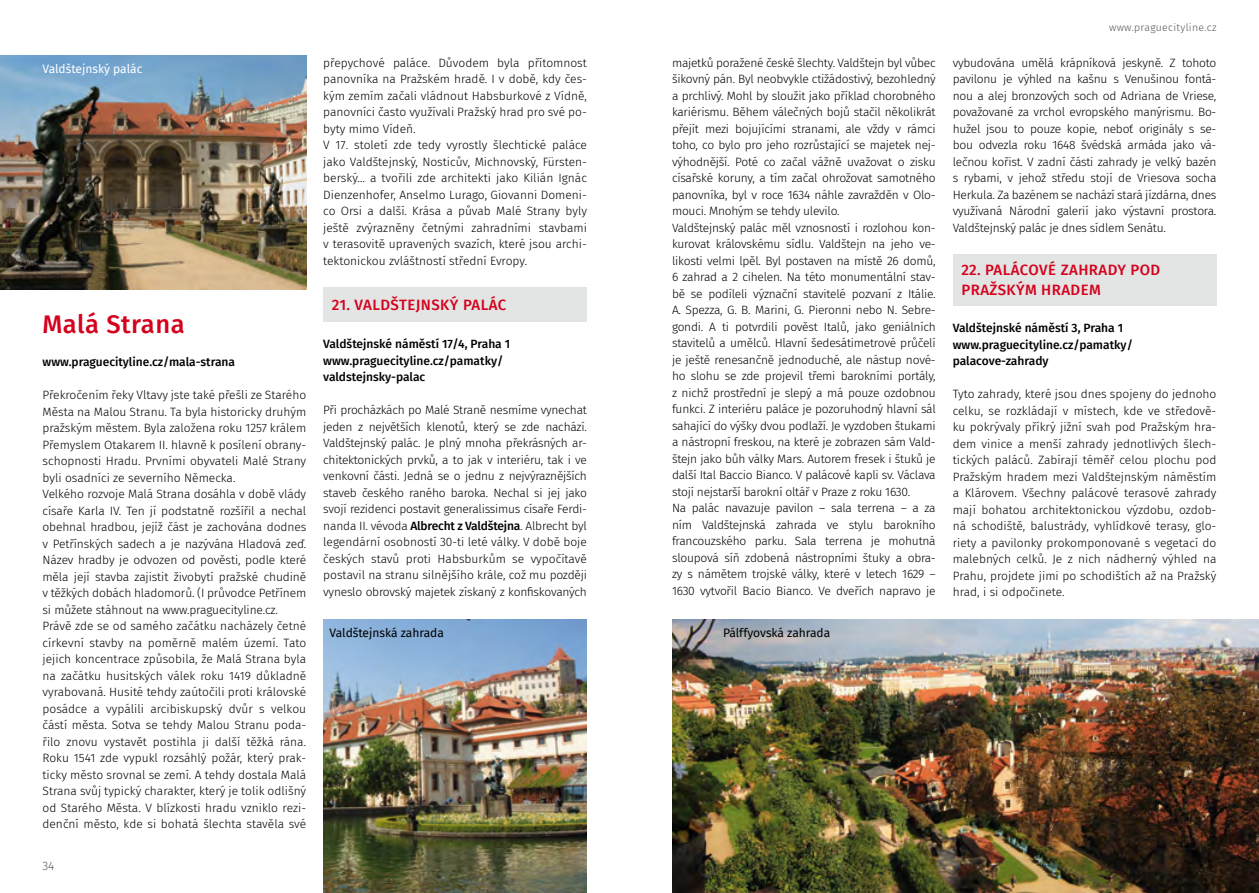
<style>
.page{position:relative;width:1259px;height:893px;background:#fff}
.page>*{position:absolute;margin:0;border:0;box-sizing:border-box;transform-origin:0 0}
.t1{font:500 25.5px "Fira Sans";letter-spacing:.02em;color:#d4021d}
.t2{font:500 15px/19.5px "Fira Sans";letter-spacing:.03em;color:#d4021d}
.t3{font:300 12px/16.5px "Fira Sans";letter-spacing:-.02em;color:#000;text-align:justify}
.t4{font:300 12px/16.5px "Fira Sans";color:#000}
.t5{font:500 12px/16.5px "Fira Sans";color:#000}
.t6{font:12px "Fira Sans";color:#000}
.t7{font:12px "Fira Sans";color:#fff}
.t8{font:300 12px "Fira Sans";color:#58585a}
.t9{font:300 10.5px "Fira Sans";letter-spacing:.03em;color:#58585a}
.s1{font-weight:500}
</style>
<div class="page">
<img style="left:0;top:55px;width:306px;height:234px">
<div style="left:323px;top:287px;width:264px;height:34px;background:#e3e4e4"></div>
<div style="left:952px;top:254px;width:264px;height:51px;background:#e3e4e4"></div>
<img style="left:672px;top:619px;width:587px;height:274px">
<img style="left:323px;top:619px;width:264px;height:274px">
<p class="t7" style="left:43px;top:59px;width:101px">Valdštejnský palác</p>
<h1 class="t1" style="left:43px;top:304px;width:144px">Malá Strana</h1>
<p class="t5" style="left:43px;top:353px;width:194px">www.praguecityline.cz/mala-strana</p>
<p class="t3" style="left:43px;top:387px;width:265px;text-align:left">Překročením řeky Vltavy jste také přešli ze Starého Města na Malou Stranu. Ta byla historicky druhým pražským městem. Byla založena roku 1257 králem Přemyslem Otakarem II. hlavně k posílení obrany&shy;schopnosti Hradu. Prvními obyvateli Malé Strany byli osadníci ze severního Německa.<br>Velkého rozvoje Malá Strana dosáhla v době vlády císaře Karla IV. Ten jí podstatně rozšířil a nechal obehnal hradbou, jejíž část je zachována dodnes v Petřínských sadech a je nazývána Hladová zeď.<br>Název hradby je odvozen od pověsti, podle které měla její stavba zajistit živobytí pražské chudině v těžkých dobách hladomorů. (I průvodce Petřínem si můžete stáhnout na www.praguecityline.cz.<br>Právě zde se od samého začátku nacházely četné církevní stavby na poměrně malém území. Tato jejich koncentrace způsobila, že Malá Strana byla na začátku husitských válek roku 1419 důkladně vyrabovaná. Husité tehdy zaútočili proti královské posádce a vypálili arcibiskupský dvůr s velkou částí města. Sotva se tehdy Malou Stranu poda&shy;řilo znovu vystavět postihla ji další těžká rána.<br>Roku 1541 zde vypukl rozsáhlý požár, který prak&shy;ticky město srovnal se zemí. A tehdy dostala Malá Strana svůj typický charakter, který je tolik odlišný od Starého Města. V blízkosti hradu vzniklo rezi&shy;denční město, kde si bohatá šlechta stavěla své</p>
<p class="t8" style="left:43px;top:857px;width:13px">34</p>
<p class="t4" style="left:323px;top:54px;width:265px">přepychové paláce. Důvodem byla přítomnost panovníka na Pražském hradě. I v době, kdy čes&shy;kým zemím začali vládnout Habsburkové z Vídně, panovníci často využívali Pražský hrad pro své po&shy;byty mimo Vídeň.<br>V 17. století zde tedy vyrostly šlechtické paláce jako Valdštejnský, Nosticův, Michnovský, Fürsten&shy;berský… a tvořili zde architekti jako Kilián Ignác Dienzenhofer, Anselmo Lurago, Giovanni Domeni&shy;co Orsi a další. Krása a půvab Malé Strany byly ještě zvýrazněny četnými zahradními stavbami v terasovitě upravených svazích, které jsou archi&shy;tektonickou zvláštností střední Evropy.</p>
<p class="t2" style="left:332px;top:294px;width:176px">21. VALDŠTEJNSKÝ PALÁC</p>
<p class="t5" style="left:323px;top:335px;width:188px">Valdštejnské náměstí 17/4, Praha 1 www.praguecityline.cz/pamatky/ valdstejnsky-palac</p>
<p class="t3" style="left:323px;top:402px;width:265px">Při procházkách po Malé Straně nesmíme vynechat jeden z největších klenotů, který se zde nachází.<br>Valdštejnský palác. Je plný mnoha překrásných ar&shy;chitektonických prvků, a to jak v interiéru, tak i ve venkovní části. Jedná se o jednu z nejvýraznějších staveb českého raného baroka. Nechal si jej jako svojí rezidenci postavit generalissimus císaře Ferdi&shy;nanda II. vévoda <span class="s1">Albrecht z Valdštejna</span>. Albrecht byl legendární osobností 30-ti leté války. V době boje českých stavů proti Habsburkům se vypočítavě postavil na stranu silnějšího krále, což mu později vyneslo obrovský majetek získaný z konfiskovaných</p>
<p class="t3" style="left:672px;top:54px;width:265px;text-align:left">majetků poražené české šlechty. Valdštejn byl vůbec šikovný pán. Byl neobvykle ctižádostivý, bezohledný a prchlivý. Mohl by sloužit jako příklad chorobného kariérismu. Během válečných bojů stačil několikrát přejít mezi bojujícími stranami, ale vždy v rámci toho, co bylo pro jeho rozrůstající se majetek nej&shy;výhodnější. Poté co začal vážně uvažovat o zisku císařské koruny, a tím začal ohrožovat samotného panovníka, byl v roce 1634 náhle zavražděn v Olo&shy;mouci. Mnohým se tehdy ulevilo.<br>Valdštejnský palác měl vznosností i rozlohou kon&shy;kurovat královskému sídlu. Valdštejn na jeho ve&shy;likosti velmi lpěl. Byl postaven na místě 26 domů, 6 zahrad a 2 cihelen. Na této monumentální stav&shy;bě se podíleli význační stavitelé pozvaní z Itálie.<br>A. Spezza, G. B. Marini, G. Pieronni nebo N. Sebre&shy;gondi. A ti potvrdili pověst Italů, jako geniálních stavitelů a umělců. Hlavní šedesátimetrové průčelí je ještě renesančně jednoduché, ale nástup nové&shy;ho slohu se zde projevil třemi barokními portály, z nichž prostřední je slepý a má pouze ozdobnou funkci. Z interiéru paláce je pozoruhodný hlavní sál sahající do výšky dvou podlaží. Je vyzdoben štukami a nástropní freskou, na které je zobrazen sám Vald&shy;štejn jako bůh války Mars. Autorem fresek i štuků je další Ital Baccio Bianco. V palácové kapli sv. Václava stojí nejstarší barokní oltář v Praze z roku 1630.<br>Na palác navazuje pavilon – sala terrena – a za ním Valdštejnská zahrada ve stylu barokního francouzského parku. Sala terrena je mohutná sloupová síň zdobená nástropními štuky a obra&shy;zy s námětem trojské války, které v letech 1629 – 1630 vytvořil Bacio Bianco. Ve dveřích napravo je</p>
<p class="t6" style="left:330px;top:624px;width:116px">Valdštejnská zahrada</p>
<p class="t6" style="left:723px;top:624px;width:109px">Pálffyovská zahrada</p>
<p class="t9" style="left:1109px;top:20px;width:109px">www.praguecityline.cz</p>
<p class="t3" style="left:952px;top:54px;width:265px">vybudována umělá krápníková jeskyně. Z tohoto pavilonu je výhled na kašnu s Venušinou fontá&shy;nou a alej bronzových soch od Adriana de Vriese, považované za vrchol evropského manýrismu. Bo&shy;hužel jsou to pouze kopie, neboť originály s se&shy;bou odvezla roku 1648 švédská armáda jako vá&shy;lečnou kořist. V zadní části zahrady je velký bazén s rybami, v jehož středu stojí de Vriesova socha Herkula. Za bazénem se nachází stará jízdárna, dnes využívaná Národní galerií jako výstavní prostora.<br>Valdštejnský palác je dnes sídlem Senátu.</p>
<p class="t2" style="left:961px;top:260px;width:200px">22. PALÁCOVÉ ZAHRADY POD<br>PRAŽSKÝM HRADEM</p>
<p class="t5" style="left:952px;top:319px;width:182px">Valdštejnské náměstí 3, Praha 1 www.praguecityline.cz/pamatky/ palacove-zahrady</p>
<p class="t3" style="left:952px;top:386px;width:265px">Tyto zahrady, které jsou dnes spojeny do jednoho celku, se rozkládají v místech, kde ve středově&shy;ku pokrývaly příkrý jižní svah pod Pražským hra&shy;dem vinice a menší zahrady jednotlivých šlech&shy;tických paláců. Zabírají téměř celou plochu pod Pražským hradem mezi Valdštejnským náměstím a Klárovem. Všechny palácové terasové zahrady mají bohatou architektonickou výzdobu, ozdob&shy;ná schodiště, balustrády, vyhlídkové terasy, glo&shy;riety a pavilonky prokomponované s vegetací do malebných celků. Je z nich nádherný výhled na Prahu, projdete jimi po schodištích až na Pražský hrad, i si odpočinete.</p>
</div>
